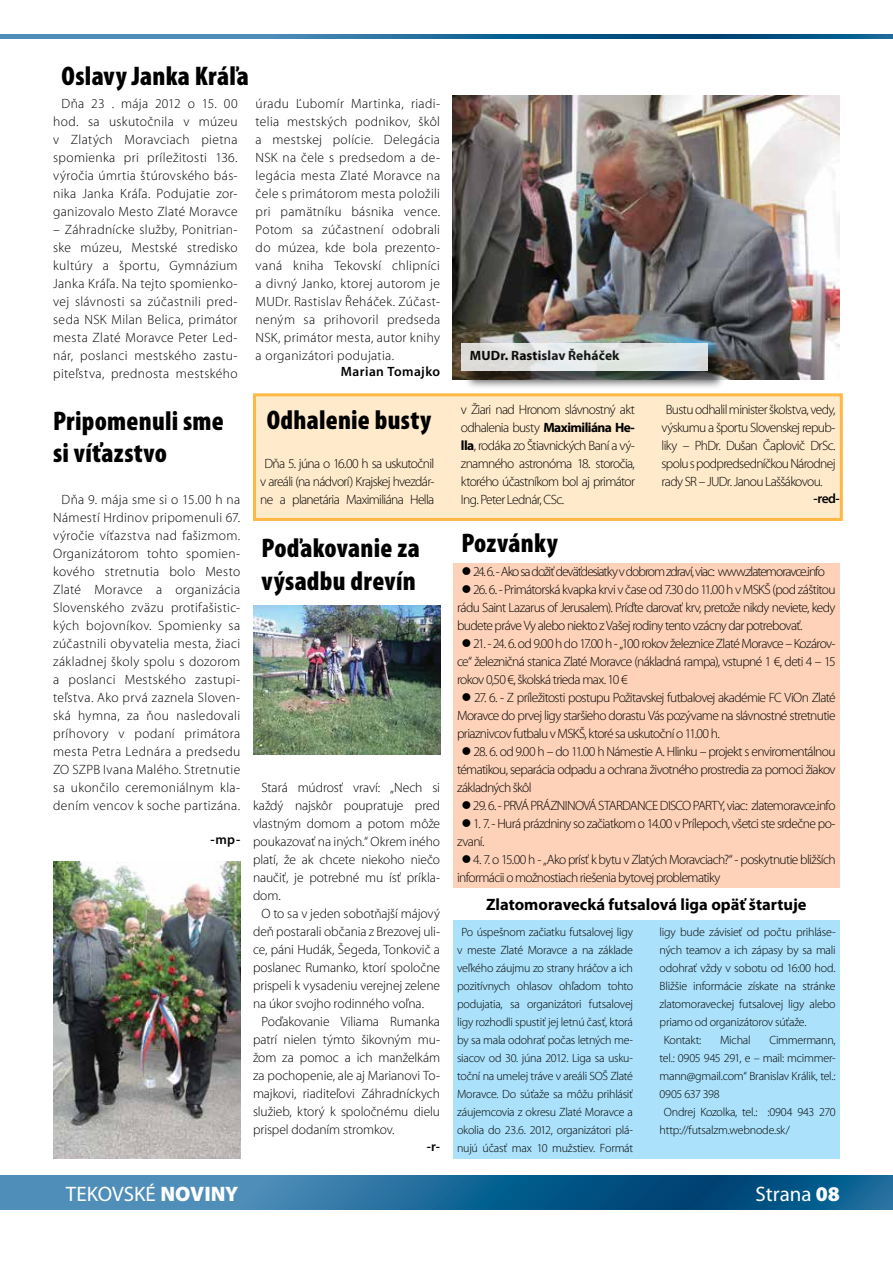
<style>
.page{position:relative;width:893px;height:1263px;background:#fff}
.page>*{position:absolute;margin:0;border:0;box-sizing:border-box;transform-origin:0 0}
.t1{font:900 condensed 27px/32.4px "Mini Pro";letter-spacing:.01em;color:#000}
.t2{font:21px "Mini Pro";color:#fff}
.t3{font:700 16.5px "Mini Pro";color:#000}
.t4{font:300 13.5px/18px "Mini Pro";letter-spacing:-.045em;color:#000;text-align:justify}
.t5{font:300 13.5px "Mini Pro";letter-spacing:-.075em;color:#000}
.t6{font:600 13.5px "Mini Pro";letter-spacing:.03em;color:#000}
.t7{font:700 13.5px "Mini Pro";letter-spacing:.01em;color:#000}
.t8{font:300 12px/18px "Mini Pro";letter-spacing:-.02em;color:#000;text-align:center}
.s1{font-weight:700}
.s2{font-weight:900}
</style>
<div class="page">
<svg style="left:0;top:1176px;width:893px;height:34px;background:#236d9b"></svg>
<svg style="left:0;top:34px;width:893px;height:4px;background:#246d9c"></svg>
<img style="left:453px;top:96px;width:387px;height:283px">
<img style="left:53px;top:861px;width:187px;height:298px">
<div style="left:254px;top:395px;width:587px;height:124px;background:#ffeacb"></div>
<div style="left:253px;top:393px;width:590px;height:128px;border:3px solid #fdb845"></div>
<img style="left:253px;top:606px;width:187px;height:149px">
<div style="left:453px;top:563px;width:387px;height:325px;background:#fdd2b9"></div>
<div style="left:453px;top:920px;width:387px;height:239px;background:#abe1fa"></div>
<div style="left:464px;top:346px;width:263px;height:44px;background:#000;opacity:.75"></div>
<svg style="left:461px;top:343px;width:247px;height:28px;background:#e0e3e2"></svg>
<h1 class="t1" style="left:62px;top:60px;width:189px">Oslavy Janka Kráľa</h1>
<p class="t4" style="left:53px;top:95px;width:186px;text-indent:9px">Dňa 23 . mája 2012 o 15. 00 hod. sa uskutočnila v múzeu v Zlatých Moravciach pietna spomienka pri príležitosti 136. výročia úmrtia štúrovského bás&shy;nika Janka Kráľa. Podujatie zor&shy;ganizovalo Mesto Zlaté Moravce</p>
<p class="t4" style="left:53px;top:221px;width:186px">– Záhradnícke služby, Ponitrian&shy;ske múzeu, Mestské stredisko kultúry a športu, Gymnázium Janka Kráľa. Na tejto spomienko&shy;vej slávnosti sa zúčastnili pred&shy;seda NSK Milan Belica, primátor mesta Zlaté Moravce Peter Led&shy;nár, poslanci mestského zastu&shy;piteľstva, prednosta mestského</p>
<h1 class="t1" style="left:53px;top:405px;width:172px">Pripomenuli sme si víťazstvo</h1>
<p class="t4" style="left:53px;top:491px;width:189px;text-indent:9px">Dňa 9. mája sme si o 15.00 h na Námestí Hrdinov pripomenuli 67. výročie víťazstva nad fašizmom.<br>Organizátorom tohto spomien&shy;kového stretnutia bolo Mesto Zlaté Moravce a organizácia Slovenského zväzu protifašistic&shy;kých bojovníkov. Spomienky sa zúčastnili obyvatelia mesta, žiaci základnej školy spolu s dozorom a poslanci Mestského zastupi&shy;teľstva. Ako prvá zaznela Sloven&shy;ská hymna, za ňou nasledovali príhovory v podaní primátora mesta Petra Lednára a predsedu ZO SZPB Ivana Malého. Stretnutie sa ukončilo ceremoniálnym kla&shy;dením vencov k soche partizána.</p>
<p class="t6" style="left:211px;top:831px;width:31px">-mp-</p>
<p class="t4" style="left:256px;top:95px;width:186px">úradu Ľubomír Martinka, riadi&shy;telia mestských podnikov, škôl a mestskej polície. Delegácia NSK na čele s predsedom a de&shy;legácia mesta Zlaté Moravce na čele s primátorom mesta položili pri pamätníku básnika vence.<br>Potom sa zúčastnení odobrali do múzea, kde bola prezento&shy;vaná kniha Tekovskí chlipníci a divný Janko, ktorej autorom je MUDr. Rastislav Řeháček. Zúčast&shy;neným sa prihovoril predseda NSK, primátor mesta, autor knihy a organizátori podujatia.</p>
<p class="t6" style="left:341px;top:364px;width:101px">Marian Tomajko</p>
<h1 class="t1" style="left:267px;top:404px;width:166px">Odhalenie busty</h1>
<p class="t4" style="left:260px;top:455px;width:176px;text-align:center">Dňa 5. júna o 16.00 h sa uskutočnil v areáli (na nádvorí) Krajskej hvezdár&shy;ne a planetária Maximiliána Hella</p>
<h1 class="t1" style="left:261px;top:532px;width:160px">Poďakovanie za výsadbu drevín</h1>
<p class="t4" style="left:253px;top:779px;width:189px;text-indent:9px">Stará múdrosť vraví: „Nech si každý najskôr poupratuje pred vlastným domom a potom môže poukazovať na iných.“ Okrem iného platí, že ak chcete niekoho niečo naučiť, je potrebné mu ísť príkla&shy;dom.</p>
<p class="t4" style="left:253px;top:905px;width:189px;text-indent:9px">O to sa v jeden sobotňajší májový deň postarali občania z Brezovej uli&shy;ce, páni Hudák, Šegeda, Tonkovič a poslanec Rumanko, ktorí spoločne prispeli k vysadeniu verejnej zelene na úkor svojho rodinného voľna.</p>
<p class="t4" style="left:253px;top:1013px;width:189px;text-indent:9px">Poďakovanie Viliama Rumanka patrí nielen týmto šikovným mu&shy;žom za pomoc a ich manželkám za pochopenie, ale aj Marianovi To&shy;majkovi, riaditeľovi Záhradníckych služieb, ktorý k spoločnému dielu prispel dodaním stromkov.</p>
<p class="t6" style="left:427px;top:1138px;width:15px">-r-</p>
<p class="t7" style="left:470px;top:348px;width:151px">MUDr. Rastislav Řeháček</p>
<p class="t4" style="left:461px;top:401px;width:176px">v Žiari nad Hronom slávnostný akt odhalenia busty <span class="s1">Maximiliána He&shy;lla</span>, rodáka zo Štiavnických Baní a vý&shy;znamného astronóma 18. storočia, ktorého účastníkom bol aj primátor Ing. Peter Lednár, CSc.</p>
<p class="t4" style="left:661px;top:401px;width:176px;text-indent:4px">Bustu odhalil minister školstva, vedy, výskumu a športu Slovenskej repub&shy;liky – PhDr. Dušan Čaplovič DrSc. spolu spodpredsedníčkou Národnej rady SR – JUDr. Janou Laššákovou.</p>
<p class="t6" style="left:814px;top:490px;width:28px">-red-</p>
<h1 class="t1" style="left:461px;top:527px;width:98px">Pozvánky</h1>
<p class="t5" style="left:461px;top:564px;width:365px">● 24. 6. - Ako sa dožiť deväťdesiatky v dobrom zdraví, viac: www.zlatemoravce.info</p>
<p class="t4" style="left:457px;top:581px;width:380px;text-indent:4px">● 26. 6. - Primátorská kvapka krvi v čase od 7.30 do 11.00 h v MSKŠ (pod záštitou rádu Saint Lazarus of Jerusalem). Príďte darovať krv, pretože nikdy neviete, kedy budete práve Vy alebo niekto z Vašej rodiny tento vzácny dar potrebovať.</p>
<p class="t4" style="left:457px;top:635px;width:380px;text-indent:4px">● 21. - 24. 6. od 9.00 h do 17.00 h - „100 rokov železnice Zlaté Moravce – Kozárov&shy;ce“ železničná stanica Zlaté Moravce (nákladná rampa), vstupné 1 €, deti 4 – 15 rokov 0,50 €, školská trieda max. 10 €</p>
<p class="t4" style="left:457px;top:689px;width:380px;text-indent:4px">● 27. 6. - Z príležitosti postupu Požitavskej futbalovej akadémie FC ViOn Zlaté Moravce do prvej ligy staršieho dorastu Vás pozývame na slávnostné stretnutie priaznivcov futbalu v MSKŠ, ktoré sa uskutoční o 11.00 h.</p>
<p class="t4" style="left:457px;top:743px;width:380px;text-indent:4px">● 28. 6. od 9.00 h – do 11.00 h Námestie A. Hlinku – projekt s enviromentálnou tématikou, separácia odpadu a ochrana životného prostredia za pomoci žiakov základných škôl</p>
<p class="t4" style="left:461px;top:797px;width:376px">● 29. 6. - PRVÁ PRÁZNINOVÁ STARDANCE DISCO PARTY, viac: zlatemoravce.info</p>
<p class="t4" style="left:457px;top:815px;width:380px;text-indent:4px">● 1. 7. - Hurá prázdniny so začiatkom o 14.00 v Prílepoch, všetci ste srdečne po&shy;zvaní.</p>
<p class="t4" style="left:457px;top:851px;width:380px;text-indent:4px">● 4. 7. o 15.00 h - „Ako prísť k bytu v Zlatých Moravciach?“ - poskytnutie bližších informácii o možnostiach riešenia bytovej problematiky</p>
<p class="t3" style="left:486px;top:895px;width:322px">Zlatomoravecká futsalová liga opäť štartuje</p>
<p class="t8" style="left:457px;top:923px;width:177px">Po úspešnom začiatku futsalovej ligy v meste Zlaté Moravce a na základe veľkého záujmu zo strany hráčov a ich pozitívnych ohlasov ohľadom tohto podujatia, sa organizátori futsalovej ligy rozhodli spustiť jej letnú časť, ktorá by sa mala odohrať počas letných me&shy;siacov od 30. júna 2012. Liga sa usku&shy;toční na umelej tráve v areáli SOŠ Zlaté Moravce. Do súťaže sa môžu prihlásiť záujemcovia z okresu Zlaté Moravce a okolia do 23.6. 2012, organizátori plá&shy;nujú účasť max 10 mužstiev. Formát</p>
<p class="t8" style="left:660px;top:923px;width:177px">ligy bude závisieť od počtu prihláse-</p>
<p class="t8" style="left:660px;top:941px;width:177px">ných teamov a ich zápasy by sa mali</p>
<p class="t8" style="left:660px;top:959px;width:177px">odohrať vždy v sobotu od 16:00 hod.</p>
<p class="t8" style="left:660px;top:977px;width:177px">Bližšie informácie získate na stránke</p>
<p class="t8" style="left:660px;top:995px;width:177px">zlatomoraveckej futsalovej ligy alebo</p>
<p class="t8" style="left:660px;top:1013px;width:148px">priamo od organizátorov súťaže.</p>
<p class="t8" style="left:664px;top:1031px;width:39px">Kontakt:</p>
<p class="t8" style="left:720px;top:1031px;width:32px">Michal</p>
<p class="t8" style="left:769px;top:1031px;width:68px">Cimmermann,</p>
<p class="t8" style="left:660px;top:1049px;width:177px">tel.: 0905 945 291, e – mail: mcimmer-</p>
<p class="t8" style="left:660px;top:1067px;width:177px">mann@gmail.com“ Branislav Králik, tel.:</p>
<p class="t8" style="left:660px;top:1085px;width:62px">0905 637 398</p>
<p class="t8" style="left:664px;top:1103px;width:173px">Ondrej Kozolka, tel.: :0904 943 270</p>
<p class="t8" style="left:660px;top:1121px;width:132px">http://futsalzm.webnode.sk/</p>
<h2 class="t2" style="left:66px;top:1182px;width:174px">TEKOVSKÉ <span class="s2">NOVINY</span></h2>
<h2 class="t2" style="left:756px;top:1182px;width:86px">Strana <span class="s2">08</span></h2>
</div>
